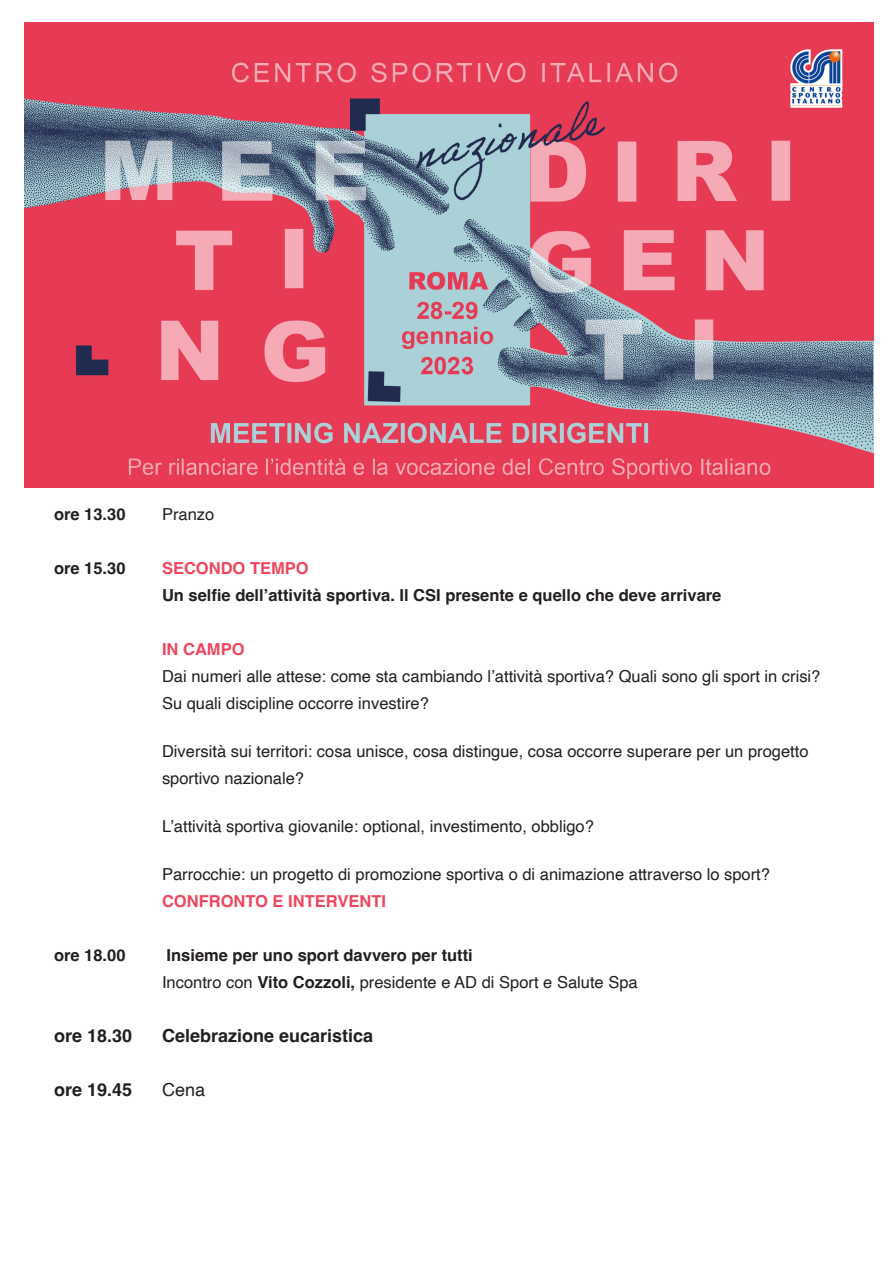
<style>
.page{position:relative;width:893px;height:1263px;background:#fff}
.page>*{position:absolute;margin:0;border:0;box-sizing:border-box;transform-origin:0 0}
.t1{font:700 18px "Helvetica";color:#231f20}
.t2{font:18px "Helvetica";color:#231f20}
.t3{font:16.5px "Helvetica";color:#231f20}
.t4{font:700 16.5px "Helvetica";color:#231f20}
.t5{font:700 16.5px "Helvetica";color:#ef465d}
.s1{font-weight:700}
</style>
<div class="page">
<img style="left:24px;top:23px;width:849px;height:465px">
<p class="t4" style="left:54px;top:504px;width:73px">ore 13.30</p>
<p class="t3" style="left:162px;top:501px;width:54px">Pranzo</p>
<p class="t4" style="left:54px;top:558px;width:73px">ore 15.30</p>
<p class="t5" style="left:162px;top:558px;width:148px">SECONDO TEMPO</p>
<p class="t4" style="left:162px;top:585px;width:561px">Un selfie dell’attività sportiva. Il CSI presente e quello che deve arrivare</p>
<p class="t5" style="left:162px;top:639px;width:84px">IN CAMPO</p>
<p class="t3" style="left:162px;top:663px;width:660px">Dai numeri alle attese: come sta cambiando l’attività sportiva? Quali sono gli sport in crisi?</p>
<p class="t3" style="left:162px;top:690px;width:268px">Su quali discipline occorre investire?</p>
<p class="t3" style="left:162px;top:738px;width:648px">Diversità sui territori: cosa unisce, cosa distingue, cosa occorre superare per un progetto</p>
<p class="t3" style="left:162px;top:765px;width:144px">sportivo nazionale?</p>
<p class="t3" style="left:162px;top:813px;width:433px">L’attività sportiva giovanile: optional, investimento, obbligo?</p>
<p class="t3" style="left:162px;top:861px;width:610px">Parrocchie: un progetto di promozione sportiva o di animazione attraverso lo sport?</p>
<p class="t5" style="left:162px;top:891px;width:226px">CONFRONTO E INTERVENTI</p>
<p class="t4" style="left:54px;top:945px;width:73px">ore 18.00</p>
<p class="t4" style="left:167px;top:945px;width:308px">Insieme per uno sport davvero per tutti</p>
<p class="t3" style="left:162px;top:969px;width:477px">Incontro con <span class="s1">Vito Cozzoli,</span> presidente e AD di Sport e Salute Spa</p>
<p class="t1" style="left:54px;top:1024px;width:80px">ore 18.30</p>
<p class="t1" style="left:162px;top:1024px;width:213px">Celebrazione eucaristica</p>
<p class="t1" style="left:54px;top:1078px;width:80px">ore 19.45</p>
<p class="t2" style="left:162px;top:1076px;width:45px">Cena</p>
</div>
